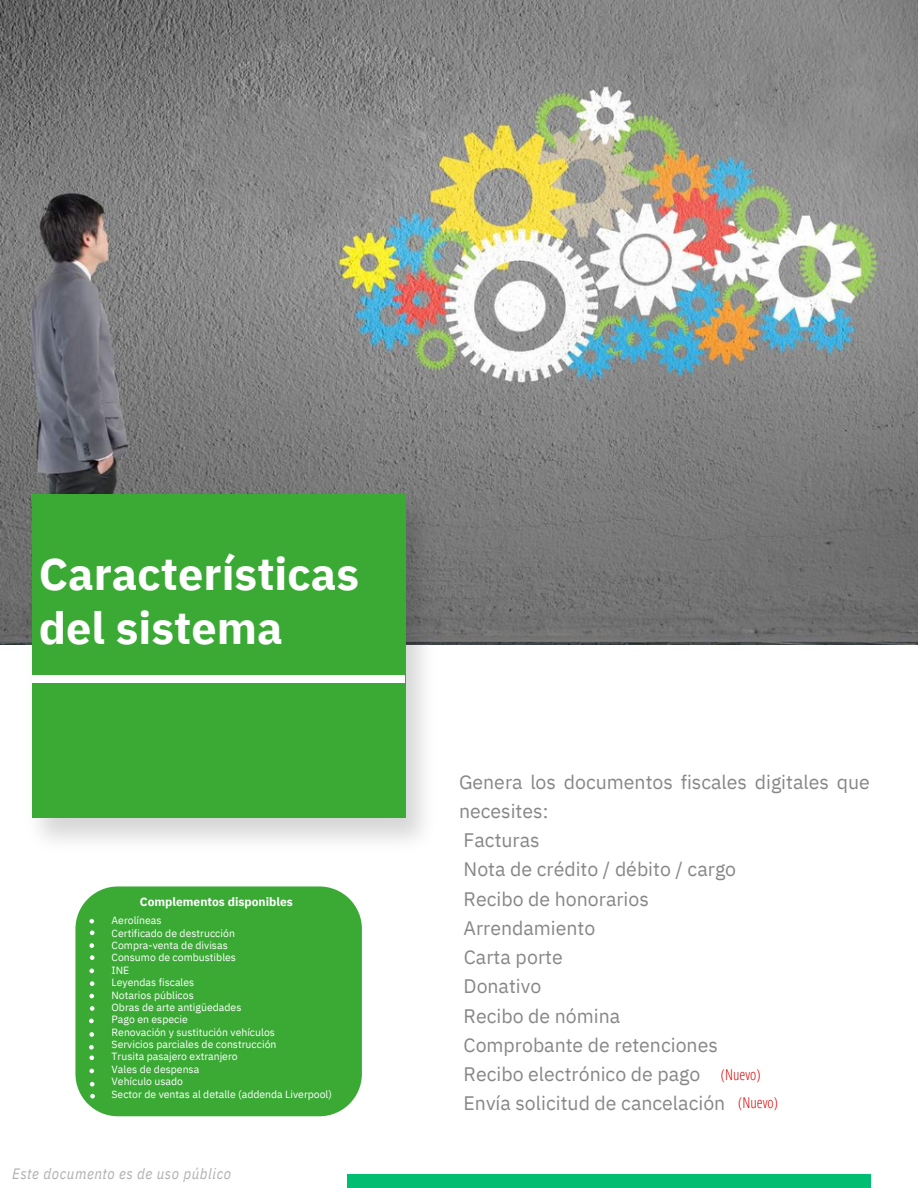
<style>
.page{position:relative;width:918px;height:1188px;background:#fff}
.page>*{position:absolute;margin:0;border:0;box-sizing:border-box;transform-origin:0 0}
.t1{font:700 45px/54px "IBM Plex Sans";color:#fff}
.t2{font:19.5px/29.2px "IBM Plex Sans";color:#878787}
.t3{font:italic 15px "IBM Plex Sans Cond";letter-spacing:.035em;color:#b2b2b2}
.t4{font:300 15px/28.2px "Open Sans Condensed";color:#e00000}
.t5{font:700 12px "IBM Plex Sans";color:#fff}
.t6{font:10.5px/12.3px "IBM Plex Sans";color:#fff}
</style>
<div class="page">
<img style="left:0;top:0;width:918px;height:644px">
<img style="left:17px;top:483px;width:428px;height:359px">
<div style="left:32px;top:495px;width:373px;height:323px;background:#3aaa35"></div>
<div style="left:32px;top:675px;width:373px;height:8px;background:#fff"></div>
<div style="left:75px;top:886px;width:287px;height:230px;background:#3aaa35;border-radius:42px"></div>
<svg style="left:89px;top:919px;width:5px;height:4px"></svg>
<svg style="left:90px;top:930px;width:4px;height:5px"></svg>
<svg style="left:89px;top:943px;width:5px;height:5px"></svg>
<svg style="left:90px;top:955px;width:4px;height:5px"></svg>
<svg style="left:89px;top:969px;width:5px;height:4px"></svg>
<svg style="left:90px;top:981px;width:4px;height:5px"></svg>
<svg style="left:89px;top:994px;width:5px;height:4px"></svg>
<svg style="left:90px;top:1006px;width:4px;height:5px"></svg>
<svg style="left:89px;top:1019px;width:5px;height:4px"></svg>
<svg style="left:89px;top:1032px;width:5px;height:5px"></svg>
<svg style="left:89px;top:1045px;width:5px;height:15px"></svg>
<svg style="left:89px;top:1069px;width:5px;height:4px"></svg>
<svg style="left:90px;top:1082px;width:4px;height:5px"></svg>
<svg style="left:90px;top:1094px;width:5px;height:5px"></svg>
<div style="left:347px;top:1174px;width:523px;height:14px;background:#00be71"></div>
<h1 class="t1" style="left:39px;top:546px;width:322px">Características del sistema</h1>
<p class="t5" style="left:140px;top:894px;width:154px">Complementos disponibles</p>
<p class="t6" style="left:112px;top:914px;width:222px">Aerolíneas<br>Certificado de destrucción<br>Compra-venta de divisas<br>Consumo de combustibles<br>INE<br>Leyendas fiscales<br>Notarios públicos<br>Obras de arte antigüedades<br>Pago en especie<br>Renovación y sustitución vehículos<br>Servicios parciales de construcción<br>Trusita pasajero extranjero<br>Vales de despensa<br>Vehículo usado<br>Sector de ventas al detalle (addenda Liverpool)</p>
<h3 class="t3" style="left:12px;top:1163px;width:221px">Este documento es de uso público</h3>
<p class="t2" style="left:459px;top:767px;width:412px">Genera los documentos fiscales digitales que necesites:<br>Facturas<br>Nota de crédito / débito / cargo<br>Recibo de honorarios<br>Arrendamiento<br>Carta porte<br>Donativo<br>Recibo de nómina<br>Comprobante de retenciones<br>Recibo electrónico de pago<br>Envía solicitud de cancelación</p>
<h3 class="t4" style="left:738px;top:1060px;width:41px;text-indent:-17px">(Nuevo) (Nuevo)</h3>
</div>
